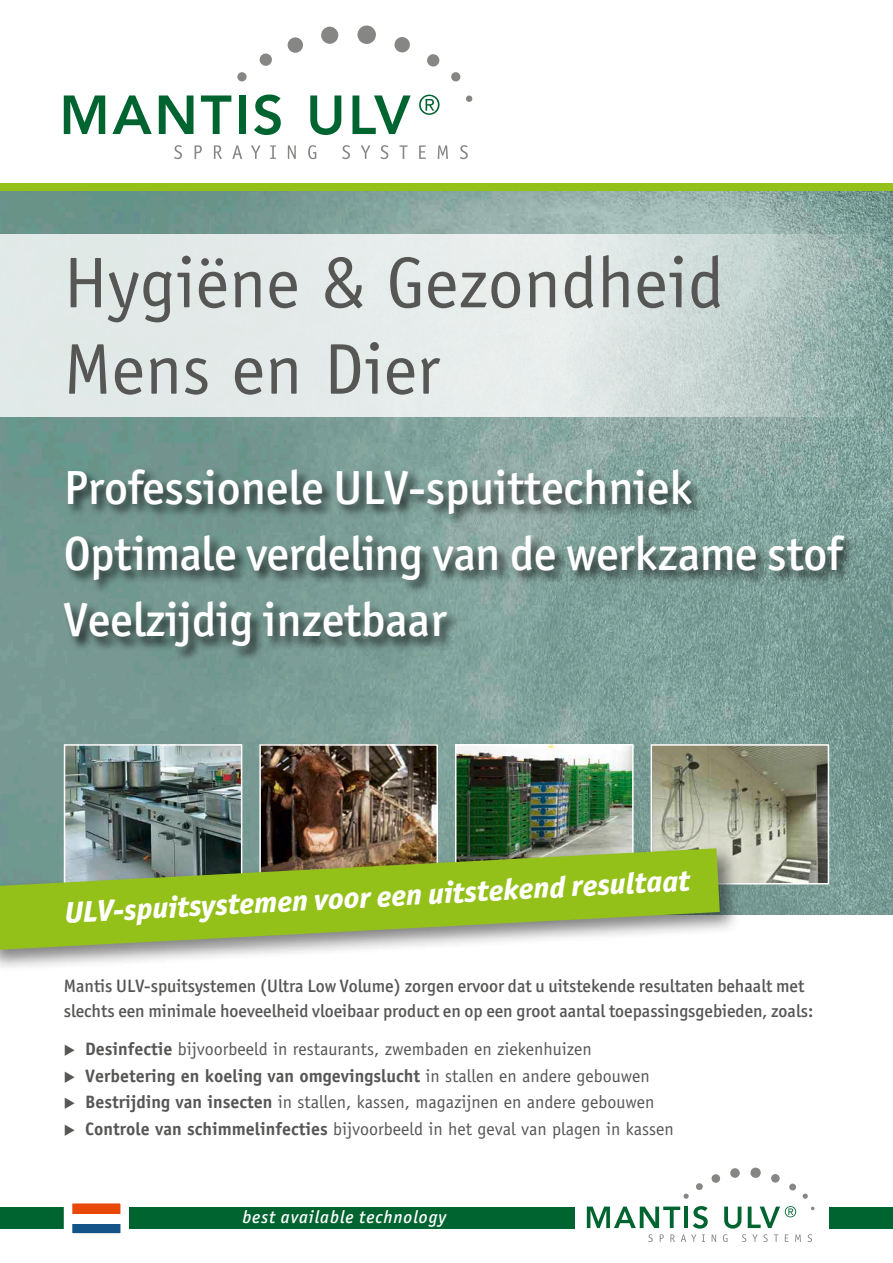
<style>
.page{position:relative;width:893px;height:1263px;background:#fff}
.page>*{position:absolute;margin:0;border:0;box-sizing:border-box;transform-origin:0 0}
.t1{font:72px/86.4px "Officina Sans Std";color:#565655}
.t2{font:500 48px/66.2px "Officina San ITC";color:#fff}
.t3{font:italic 800 30px "Officina San ITC";color:#fff}
.t4{font:18px "Officina Sans Std";color:#565655}
.t5{font:500 18px/25.5px "Officina San ITC";color:#565655}
.t6{font:700 18px "Officina Sans Std";color:#565655}
.t7{font:italic 500 18px "Officina San ITC";letter-spacing:.05em;color:#fff}
.s1{font-weight:700}
.s2{font-weight:400}
</style>
<div class="page">
<div style="left:0;top:183px;width:893px;height:8px;background:#94c01a"></div>
<img style="left:0;top:191px;width:893px;height:723px">
<svg style="left:174px;top:145px;width:8px;height:14px"></svg>
<svg style="left:195px;top:145px;width:7px;height:14px"></svg>
<svg style="left:214px;top:145px;width:8px;height:14px"></svg>
<svg style="left:232px;top:145px;width:10px;height:14px"></svg>
<svg style="left:251px;top:145px;width:9px;height:14px"></svg>
<svg style="left:270px;top:145px;width:6px;height:14px"></svg>
<svg style="left:288px;top:145px;width:8px;height:14px"></svg>
<svg style="left:308px;top:145px;width:8px;height:14px"></svg>
<svg style="left:342px;top:145px;width:8px;height:14px"></svg>
<svg style="left:361px;top:145px;width:9px;height:14px"></svg>
<svg style="left:380px;top:145px;width:8px;height:14px"></svg>
<svg style="left:400px;top:145px;width:8px;height:14px"></svg>
<svg style="left:419px;top:145px;width:7px;height:14px"></svg>
<svg style="left:438px;top:145px;width:10px;height:14px"></svg>
<svg style="left:460px;top:145px;width:8px;height:14px"></svg>
<svg style="left:64px;top:95px;width:41px;height:39px"></svg>
<svg style="left:112px;top:95px;width:40px;height:39px"></svg>
<svg style="left:159px;top:95px;width:34px;height:39px"></svg>
<svg style="left:201px;top:95px;width:30px;height:39px"></svg>
<div style="left:239px;top:95px;width:6px;height:39px;background:#006430"></div>
<svg style="left:254px;top:95px;width:27px;height:40px"></svg>
<svg style="left:310px;top:95px;width:31px;height:40px"></svg>
<svg style="left:352px;top:95px;width:59px;height:39px"></svg>
<svg style="left:419px;top:95px;width:21px;height:20px"></svg>
<div style="left:466px;top:95px;width:6px;height:7px;background:#868685;border-radius:50%"></div>
<svg style="left:451px;top:72px;width:10px;height:10px"></svg>
<div style="left:427px;top:54px;width:13px;height:13px;background:#868685;border-radius:50%"></div>
<svg style="left:394px;top:37px;width:16px;height:16px"></svg>
<svg style="left:357px;top:26px;width:19px;height:18px"></svg>
<svg style="left:321px;top:26px;width:18px;height:18px"></svg>
<div style="left:237px;top:72px;width:10px;height:10px;background:#868685;border-radius:50%"></div>
<div style="left:259px;top:53px;width:13px;height:13px;background:#868685;border-radius:50%"></div>
<svg style="left:287px;top:37px;width:16px;height:16px"></svg>
<div style="left:0;top:1208px;width:574px;height:21px;background:#006430"></div>
<div style="left:829px;top:1208px;width:64px;height:21px;background:#006430"></div>
<svg style="left:648px;top:1234px;width:5px;height:8px"></svg>
<svg style="left:660px;top:1234px;width:4px;height:8px"></svg>
<svg style="left:670px;top:1234px;width:5px;height:8px"></svg>
<svg style="left:681px;top:1234px;width:15px;height:8px"></svg>
<svg style="left:702px;top:1234px;width:3px;height:8px"></svg>
<svg style="left:712px;top:1234px;width:4px;height:8px"></svg>
<svg style="left:723px;top:1234px;width:5px;height:8px"></svg>
<svg style="left:742px;top:1234px;width:4px;height:8px"></svg>
<svg style="left:752px;top:1234px;width:16px;height:8px"></svg>
<svg style="left:774px;top:1234px;width:4px;height:8px"></svg>
<svg style="left:785px;top:1234px;width:3px;height:8px"></svg>
<svg style="left:795px;top:1234px;width:6px;height:8px"></svg>
<svg style="left:807px;top:1234px;width:5px;height:8px"></svg>
<svg style="left:587px;top:1206px;width:93px;height:22px"></svg>
<hr style="left:684px;top:1206px;width:4px;height:22px;background:#006430">
<svg style="left:693px;top:1206px;width:15px;height:22px"></svg>
<svg style="left:724px;top:1206px;width:17px;height:22px"></svg>
<svg style="left:748px;top:1206px;width:48px;height:22px"></svg>
<svg style="left:802px;top:1193px;width:6px;height:6px"></svg>
<div style="left:789px;top:1183px;width:7px;height:7px;background:#868685;border-radius:50%"></div>
<div style="left:771px;top:1174px;width:9px;height:9px;background:#868685;border-radius:50%"></div>
<div style="left:750px;top:1167px;width:11px;height:11px;background:#868685;border-radius:50%"></div>
<div style="left:730px;top:1168px;width:10px;height:10px;background:#868685;border-radius:50%"></div>
<svg style="left:683px;top:1193px;width:6px;height:6px"></svg>
<div style="left:696px;top:1183px;width:7px;height:7px;background:#868685;border-radius:50%"></div>
<div style="left:711px;top:1174px;width:9px;height:9px;background:#868685;border-radius:50%"></div>
<svg style="left:0;top:234px;width:893px;height:183px;background:#d5e0de"></svg>
<div style="left:62px;top:467px;width:795px;height:194px;background:#000;opacity:.75"></div>
<img style="left:67px;top:747px;width:172px;height:96px">
<div style="left:64px;top:744px;width:178px;height:140px;border:2px solid #fff"></div>
<img style="left:262px;top:747px;width:173px;height:96px">
<div style="left:259px;top:744px;width:179px;height:140px;border:2px solid #fff"></div>
<img style="left:458px;top:747px;width:173px;height:96px">
<div style="left:455px;top:744px;width:179px;height:140px;border:2px solid #fff"></div>
<img style="left:654px;top:747px;width:172px;height:134px">
<div style="left:651px;top:744px;width:178px;height:140px;border:2px solid #fff"></div>
<div style="left:0;top:843px;width:742px;height:130px;background:#000;opacity:.49"></div>
<svg style="left:0;top:848px;width:720px;height:102px;background:#97b44a"></svg>
<svg style="left:60px;top:1203px;width:73px;height:31px"></svg>
<h1 class="t1" style="left:64px;top:240px;width:662px">Hygiëne &amp; Gezondheid<br>Mens en Dier</h1>
<h2 class="t2" style="left:64px;top:454px;width:779px">Professionele ULV-spuittechniek<br>Optimale verdeling van de werkzame stof<br>Veelzijdig inzetbaar</h2>
<h3 class="t3" style="left:64px;top:894px;width:628px;rotate:-3deg">ULV-spuitsystemen voor een uitstekend resultaat</h3>
<p class="t5" style="left:64px;top:973px;width:751px">Mantis ULV-spuitsystemen (Ultra Low Volume) zorgen ervoor dat u uitstekende resultaten behaalt met slechts een minimale hoeveelheid vloeibaar product en op een groot aantal toepassingsgebieden, zoals:</p>
<p class="t4" style="left:64px;top:1038px;width:529px">◆ <span class="s1">Desinfectie</span> bijvoorbeeld in restaurants, zwembaden en ziekenhuizen</p>
<p class="t6" style="left:64px;top:1064px;width:587px">◆ Verbetering en koeling van omgevingslucht <span class="s2">in stallen en andere gebouwen</span></p>
<p class="t4" style="left:64px;top:1092px;width:592px">◆ <span class="s1">Bestrijding van insecten</span> in stallen, kassen, magazijnen en andere gebouwen</p>
<p class="t4" style="left:64px;top:1118px;width:611px">◆ <span class="s1">Controle van schimmelinfecties</span> bijvoorbeeld in het geval van plagen in kassen</p>
<p class="t7" style="left:242px;top:1207px;width:205px">best available technology</p>
</div>
